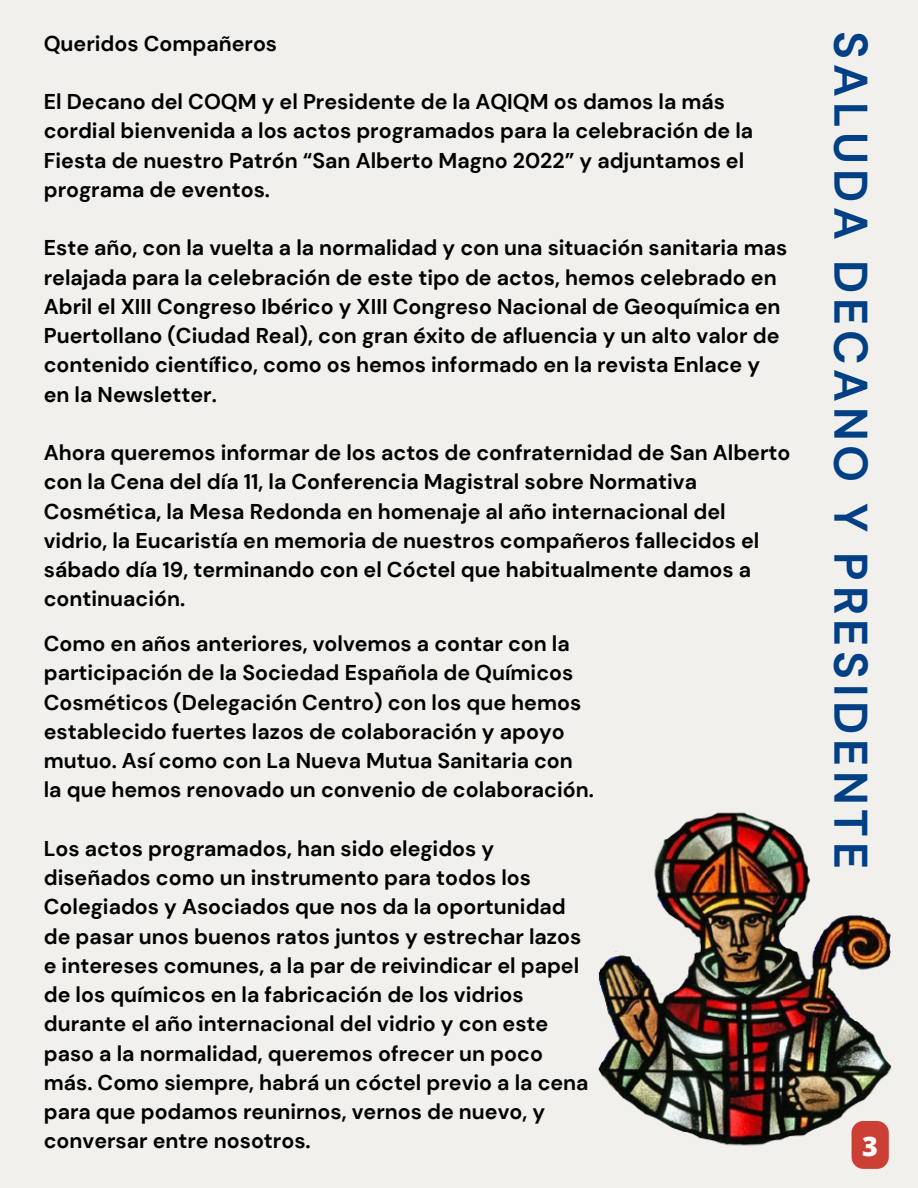
<style>
.page{position:relative;width:918px;height:1188px;background:#f1f0ed}
.page>*{position:absolute;margin:0;border:0;box-sizing:border-box;transform-origin:0 0}
.t1{font:700 46.95px "DM Sans";letter-spacing:.1em;color:#024085}
.t2{font:800 27px "Open Sans";color:#fff}
.t3{font:700 21.3px/29.2px "DM Sans";color:#000}
</style>
<div class="page">
<img style="left:598px;top:812px;width:294px;height:357px">
<div style="left:852px;top:1121px;width:37px;height:48px;background:#cc3f34;border-radius:12px"></div>
<p class="t3" style="left:44px;top:29px;width:235px">Queridos Compañeros</p>
<p class="t3" style="left:44px;top:87px;width:711px">El Decano del COQM y el Presidente de la AQIQM os damos la más cordial bienvenida a los actos programados para la celebración de la Fiesta de nuestro Patrón “San Alberto Magno 2022” y adjuntamos el programa de eventos.</p>
<p class="t3" style="left:44px;top:233px;width:745px">Este año, con la vuelta a la normalidad y con una situación sanitaria mas relajada para la celebración de este tipo de actos, hemos celebrado en Abril el XIII Congreso Ibérico y XIII Congreso Nacional de Geoquímica en Puertollano (Ciudad Real), con gran éxito de afluencia y un alto valor de contenido científico, como os hemos informado en la revista Enlace y en la Newsletter.</p>
<p class="t3" style="left:44px;top:438px;width:748px">Ahora queremos informar de los actos de confraternidad de San Alberto con la Cena del día 11, la Conferencia Magistral sobre Normativa Cosmética, la Mesa Redonda en homenaje al año internacional del vidrio, la Eucaristía en memoria de nuestros compañeros fallecidos el sábado día 19, terminando con el Cóctel que habitualmente damos a continuación.</p>
<p class="t3" style="left:44px;top:629px;width:552px">Como en años anteriores, volvemos a contar con la participación de la Sociedad Española de Químicos Cosméticos (Delegación Centro) con los que hemos establecido fuertes lazos de colaboración y apoyo mutuo. Así como con La Nueva Mutua Sanitaria con la que hemos renovado un convenio de colaboración.</p>
<p class="t3" style="left:44px;top:834px;width:546px">Los actos programados, han sido elegidos y diseñados como un instrumento para todos los Colegiados y Asociados que nos da la oportunidad de pasar unos buenos ratos juntos y estrechar lazos e intereses comunes, a la par de reivindicar el papel de los químicos en la fabricación de los vidrios durante el año internacional del vidrio y con este paso a la normalidad, queremos ofrecer un poco más. Como siempre, habrá un cóctel previo a la cena para que podamos reunirnos, vernos de nuevo, y conversar entre nosotros.</p>
<h1 class="t1" style="left:881px;top:31px;width:839px;rotate:90deg">SALUDA DECANO Y PRESIDENTE</h1>
<p class="t2" style="left:862px;top:1127px;width:17px">3</p>
</div>
